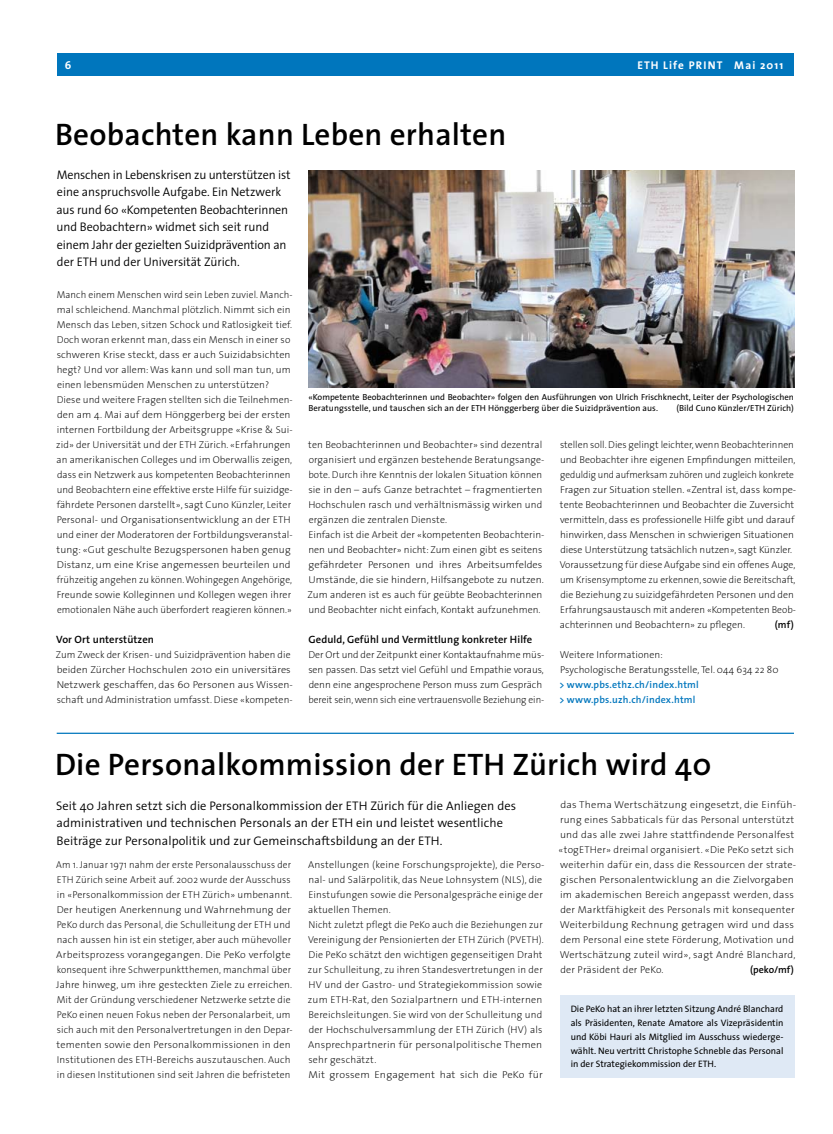
<style>
.page{position:relative;width:833px;height:1134px;background:#fff}
.page>*{position:absolute;margin:0;border:0;box-sizing:border-box;transform-origin:0 0}
.t1{font:600 31.25px "The Sans";letter-spacing:.005em;color:#000}
.t2{font:300 12.5px/17.5px "The Sans";color:#000}
.t3{font:700 11.25px "The Sans";letter-spacing:.1em;color:#fff}
.t4{font:600 10.62px "The Sans";letter-spacing:.01em;color:#000}
.t5{font:200 10px/15px "The Sans";letter-spacing:.01em;color:#000}
.t6{font:200 10px/15px "The Sans";letter-spacing:.01em;color:#000;scale:.95 1}
.t7{font:200 10px/15px "The Sans";letter-spacing:.01em;color:#000;scale:1.06 1}
.t8{font:600 10px/15px "The Sans";letter-spacing:.02em;color:#0076bd}
.t9{font:600 10px "The Sans";color:#000}
.t10{font:9.38px/13.8px "The Sans";color:#000;text-align:justify}
.t11{font:8.75px/11.2px "The Sans";color:#000}
</style>
<div class="page">
<div style="left:79px;top:53px;width:715px;height:23px;background:#0076bd"></div>
<div style="left:57px;top:53px;width:23px;height:23px;background:#0076bd"></div>
<img style="left:308px;top:170px;width:486px;height:218px">
<hr style="left:57px;top:733px;width:737px;height:1px;background:#0076bd">
<div style="left:560px;top:995px;width:234px;height:83px;background:#dfe9f5"></div>
<p class="t3" style="left:65px;top:55px;width:8px">6</p>
<p class="t3" style="left:637px;top:55px;width:147px">ETH Life PRINT Mai 2011</p>
<h1 class="t1" style="left:55px;top:108px;width:453px">Beobachten kann Leben erhalten</h1>
<p class="t2" style="left:56px;top:165px;width:236px">Menschen in Lebenskrisen zu unterstützen ist eine anspruchsvolle Aufgabe. Ein Netzwerk aus rund 60 «Kompetenten Beobachterinnen und Beobachtern» widmet sich seit rund einem Jahr der gezielten Suizidprävention an der ETH und der Universität Zürich.</p>
<p class="t5" style="left:56px;top:287px;width:238px">Manch einem Menschen wird sein Leben zuviel. Manch&shy;mal schleichend. Manchmal plötzlich. Nimmt sich ein Mensch das Leben, sitzen Schock und Ratlosigkeit tief.<br>Doch woran erkennt man, dass ein Mensch in einer so schweren Krise steckt, dass er auch Suizidabsichten hegt? Und vor allem: Was kann und soll man tun, um einen lebensmüden Menschen zu unterstützen?<br>Diese und weitere Fragen stellten sich die Teilnehmen&shy;den am 4. Mai auf dem Hönggerberg bei der ersten internen Fortbildung der Arbeitsgruppe «Krise &amp; Sui&shy;zid» der Universität und der ETH Zürich. «Erfahrungen an amerikanischen Colleges und im Oberwallis zeigen, dass ein Netzwerk aus kompetenten Beobachterinnen und Beobachtern eine effektive erste Hilfe für suizidge&shy;fährdete Personen darstellt», sagt Cuno Künzler, Leiter Personal- und Organisationsentwicklung an der ETH und einer der Moderatoren der Fortbildungsveranstal&shy;tung: «Gut geschulte Bezugspersonen haben genug Distanz, um eine Krise angemessen beurteilen und frühzeitig angehen zu können. Wohingegen Angehörige, Freunde sowie Kolleginnen und Kollegen wegen ihrer emotionalen Nähe auch überfordert reagieren können.»</p>
<p class="t4" style="left:56px;top:630px;width:99px">Vor Ort unterstützen</p>
<p class="t5" style="left:56px;top:647px;width:238px">Zum Zweck der Krisen- und Suizidprävention haben die beiden Zürcher Hochschulen 2010 ein universitäres Netzwerk geschaffen, das 60 Personen aus Wissen&shy;schaft und Administration umfasst. Diese «kompeten-</p>
<p class="t11" style="left:308px;top:391px;width:487px">«Kompetente Beobachterinnen und Beobachter» folgen den Ausführungen von Ulrich Frischknecht, Leiter der Psychologischen<br>Beratungsstelle, und tauschen sich an der ETH Hönggerberg über die Suizidprävention aus.</p>
<p class="t11" style="left:676px;top:402px;width:119px">(Bild Cuno Künzler/ETH Zürich)</p>
<p class="t5" style="left:307px;top:437px;width:238px">ten Beobachterinnen und Beobachter» sind dezentral organisiert und ergänzen bestehende Beratungsange&shy;bote. Durch ihre Kenntnis der lokalen Situation können sie in den – aufs Ganze betrachtet – fragmentierten Hochschulen rasch und verhältnismässig wirken und ergänzen die zentralen Dienste.<br>Einfach ist die Arbeit der «kompetenten Beobachterin&shy;nen und Beobachter» nicht: Zum einen gibt es seitens gefährdeter Personen und ihres Arbeitsumfeldes Umstände, die sie hindern, Hilfsangebote zu nutzen.<br>Zum anderen ist es auch für geübte Beobachterinnen und Beobachter nicht einfach, Kontakt aufzunehmen.</p>
<p class="t4" style="left:308px;top:630px;width:225px">Geduld, Gefühl und Vermittlung konkreter Hilfe</p>
<p class="t5" style="left:308px;top:647px;width:238px">Der Ort und der Zeitpunkt einer Kontaktaufnahme müs&shy;sen passen. Das setzt viel Gefühl und Empathie voraus, denn eine angesprochene Person muss zum Gespräch bereit sein, wenn sich eine vertrauensvolle Beziehung ein-</p>
<p class="t5" style="left:559px;top:437px;width:238px">stellen soll. Dies gelingt leichter, wenn Beobachterinnen und Beobachter ihre eigenen Empfindungen mitteilen, geduldig und aufmerksam zuhören und zugleich konkrete Fragen zur Situation stellen. «Zentral ist, dass kompe&shy;tente Beobachterinnen und Beobachter die Zuversicht vermitteln, dass es professionelle Hilfe gibt und darauf hinwirken, dass Menschen in schwierigen Situationen diese Unterstützung tatsächlich nutzen», sagt Künzler.<br>Voraussetzung für diese Aufgabe sind ein offenes Auge, um Krisensymptome zu erkennen, sowie die Bereitschaft, die Beziehung zu suizidgefährdeten Personen und den Erfahrungsaustausch mit anderen «Kompetenten Beob&shy;achterinnen und Beobachtern» zu pflegen.</p>
<p class="t9" style="left:774px;top:616px;width:21px">(mf)</p>
<p class="t5" style="left:560px;top:647px;width:220px">Weitere Informationen:<br>Psychologische Beratungsstelle, Tel. 044 634 22 80</p>
<p class="t8" style="left:559px;top:677px;width:141px">&gt; www.pbs.ethz.ch/index.html &gt; www.pbs.uzh.ch/index.html</p>
<h1 class="t1" style="left:55px;top:739px;width:658px">Die Personalkommission der ETH Zürich wird 40</h1>
<p class="t2" style="left:56px;top:796px;width:461px">Seit 40 Jahren setzt sich die Personalkommission der ETH Zürich für die Anliegen des administrativen und technischen Personals an der ETH ein und leistet wesentliche<br>Beiträge zur Personalpolitik und zur Gemeinschaftsbildung an der ETH.</p>
<p class="t6" style="left:56px;top:857px;width:250px">Am 1. Januar 1971 nahm der erste Personalausschuss der ETH Zürich seine Arbeit auf. 2002 wurde der Ausschuss in «Personalkommission der ETH Zürich» umbenannt.<br>Der heutigen Anerkennung und Wahrnehmung der PeKo durch das Personal, die Schulleitung der ETH und nach aussen hin ist ein stetiger, aber auch mühevoller Arbeitsprozess vorangegangen. Die PeKo verfolgte konsequent ihre Schwerpunktthemen, manchmal über Jahre hinweg, um ihre gesteckten Ziele zu erreichen.<br>Mit der Gründung verschiedener Netzwerke setzte die PeKo einen neuen Fokus neben der Personalarbeit, um sich auch mit den Personalvertretungen in den Depar&shy;tementen sowie den Personalkommissionen in den Institutionen des ETH-Bereichs auszutauschen. Auch in diesen Institutionen sind seit Jahren die befristeten</p>
<p class="t5" style="left:308px;top:857px;width:238px">Anstellungen (keine Forschungsprojekte), die Perso&shy;nal- und Salärpolitik, das Neue Lohnsystem (NLS), die Einstufungen sowie die Personalgespräche einige der aktuellen Themen.<br>Nicht zuletzt pflegt die PeKo auch die Beziehungen zur Vereinigung der Pensionierten der ETH Zürich (PVETH).<br>Die PeKo schätzt den wichtigen gegenseitigen Draht zur Schulleitung, zu ihren Standesvertretungen in der HV und der Gastro- und Strategiekommission sowie zum ETH-Rat, den Sozialpartnern und ETH-internen Bereichsleitungen. Sie wird von der Schulleitung und der Hochschulversammlung der ETH Zürich (HV) als Ansprechpartnerin für personalpolitische Themen sehr geschätzt.<br>Mit grossem Engagement hat sich die PeKo für</p>
<p class="t7" style="left:558px;top:797px;width:226px">das Thema Wertschätzung eingesetzt, die Einfüh&shy;rung eines Sabbaticals für das Personal unterstützt und das alle zwei Jahre stattfindende Personalfest «togETHer» dreimal organisiert. «Die PeKo setzt sich weiterhin dafür ein, dass die Ressourcen der strate&shy;gischen Personalentwicklung an die Zielvorgaben im akademischen Bereich angepasst werden, dass der Marktfähigkeit des Personals mit konsequenter Weiterbildung Rechnung getragen wird und dass dem Personal eine stete Förderung, Motivation und Wertschätzung zuteil wird», sagt André Blanchard, der Präsident der PeKo.</p>
<p class="t9" style="left:750px;top:961px;width:45px">(peko/mf)</p>
<p class="t10" style="left:570px;top:1002px;width:214px">Die PeKo hat an ihrer letzten Sitzung André Blanchard als Präsidenten, Renate Amatore als Vizepräsidentin und Köbi Hauri als Mitglied im Ausschuss wiederge&shy;wählt. Neu vertritt Christophe Schneble das Personal in der Strategiekommission der ETH.</p>
</div>
